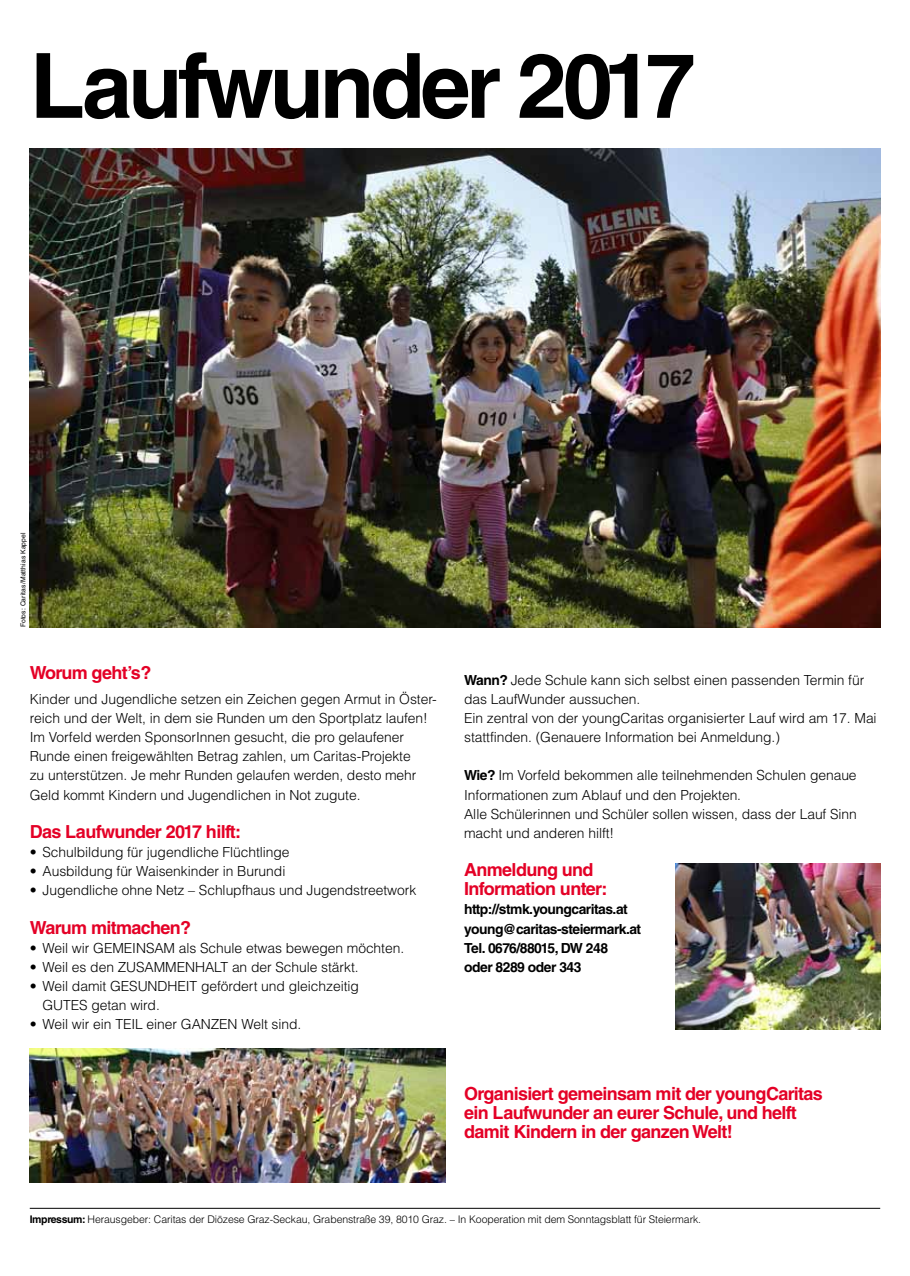
<style>
.page{position:relative;width:910px;height:1276px;background:#fff}
.page>*{position:absolute;margin:0;border:0;box-sizing:border-box;transform-origin:0 0}
.t1{font:700 90px "Helvetica LT Std";letter-spacing:-.05em;color:#000}
.t2{font:700 18px/19.2px "Helvetica LT Std";letter-spacing:-.035em;color:#e40026}
.t3{font:300 13.8px/19.2px "Helvetica LT Std";letter-spacing:-.005em;color:#000}
.t4{font:700 13.8px/19.2px "Helvetica LT Std";letter-spacing:-.035em;color:#000}
.t5{font:700 13.5px "Helvetica LT Std";color:#000;scale:.95 1}
.t6{font:300 10.5px "Helvetica LT Std";letter-spacing:-.01em;color:#000}
.t7{font:6.75px "Helvetica LT Std";letter-spacing:.02em;color:#000}
.s1{font-weight:700}
</style>
<div class="page">
<svg style="left:29px;top:1207px;width:852px;height:2px"></svg>
<hr style="left:30px;top:1208px;width:850px;height:1px;background:#000">
<img style="left:30px;top:149px;width:850px;height:478px">
<img style="left:676px;top:863px;width:204px;height:166px">
<img style="left:30px;top:1048px;width:416px;height:134px">
<h1 class="t1" style="left:30px;top:31px;width:667px">Laufwunder 2017</h1>
<p class="t7" style="left:19px;top:627px;width:96px;rotate:-90deg">Fotos: Caritas/Matthias Kappel</p>
<h2 class="t2" style="left:30px;top:662px;width:123px">Worum geht’s?</h2>
<p class="t3" style="left:30px;top:689px;width:408px">Kinder und Jugendliche setzen ein Zeichen gegen Armut in Öster&shy;reich und der Welt, in dem sie Runden um den Sportplatz laufen!<br>Im Vorfeld werden SponsorInnen gesucht, die pro gelaufener Runde einen freigewählten Betrag zahlen, um Caritas-Projekte<br>zu unterstützen. Je mehr Runden gelaufen werden, desto mehr Geld kommt Kindern und Jugendlichen in Not zugute.</p>
<h2 class="t2" style="left:30px;top:821px;width:213px">Das Laufwunder 2017 hilft:</h2>
<p class="t3" style="left:30px;top:842px;width:261px">• Schulbildung für jugendliche Flüchtlinge</p>
<p class="t3" style="left:30px;top:861px;width:257px">• Ausbildung für Waisenkinder in Burundi</p>
<p class="t3" style="left:30px;top:880px;width:388px">• Jugendliche ohne Netz – Schlupfhaus und Jugendstreetwork</p>
<h2 class="t2" style="left:30px;top:917px;width:163px">Warum mitmachen?</h2>
<p class="t3" style="left:30px;top:938px;width:376px">• Weil wir GEMEINSAM als Schule etwas bewegen möchten.</p>
<p class="t3" style="left:30px;top:957px;width:330px">• Weil es den ZUSAMMENHALT an der Schule stärkt.</p>
<p class="t3" style="left:43px;top:976px;width:318px;text-indent:-13px">• Weil damit GESUNDHEIT gefördert und gleichzeitig<br>GUTES getan wird.</p>
<p class="t3" style="left:30px;top:1014px;width:273px">• Weil wir ein TEIL einer GANZEN Welt sind.</p>
<p class="t3" style="left:464px;top:670px;width:414px"><span class="s1">Wann?</span> Jede Schule kann sich selbst einen passenden Termin für das LaufWunder aussuchen.<br>Ein zentral von der youngCaritas organisierter Lauf wird am 17. Mai stattfinden. (Genauere Information bei Anmeldung.)</p>
<p class="t3" style="left:464px;top:766px;width:394px"><span class="s1">Wie?</span> Im Vorfeld bekommen alle teilnehmenden Schulen genaue Informationen zum Ablauf und den Projekten.<br>Alle Schülerinnen und Schüler sollen wissen, dass der Lauf Sinn macht und anderen hilft!</p>
<h2 class="t2" style="left:464px;top:860px;width:145px">Anmeldung und<br>Information unter:</h2>
<p class="t4" style="left:464px;top:900px;width:179px">http://stmk.youngcaritas.at young@caritas-steiermark.at<br>Tel. 0676/88015, DW 248<br>oder 8289 oder 343</p>
<h2 class="t2" style="left:464px;top:1083px;width:360px">Organisiert gemeinsam mit der youngCaritas ein Laufwunder an eurer Schule, und helft damit Kindern in der ganzen Welt!</h2>
<p class="t5" style="left:30px;top:1210px;width:9px">8</p>
<p class="t6" style="left:30px;top:1212px;width:673px"><span class="s1">Impressum:</span> Herausgeber: Caritas der Diözese Graz-Seckau, Grabenstraße 39, 8010 Graz. – In Kooperation mit dem Sonntagsblatt für Steiermark.</p>
</div>
